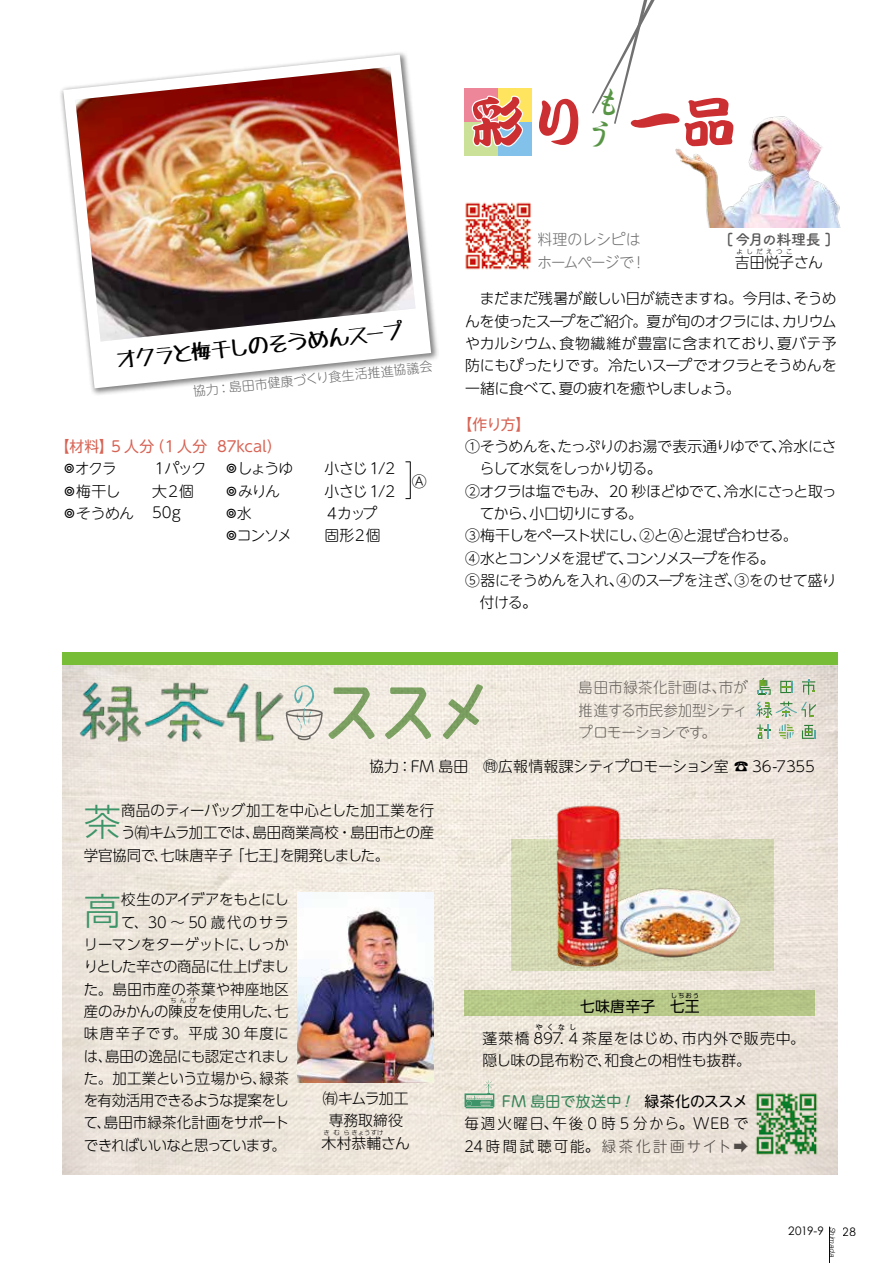
<style>
.page{position:relative;width:893px;height:1263px;background:#fff}
.page>*{position:absolute;margin:0;border:0;box-sizing:border-box;transform-origin:0 0}
.t1{font:54.3px "DF Kan Tei Ryu XB MP RKSJ H";color:#cc2f32}
.t2{font:300 37.2px "UD Shin Go Pro";color:#3c9468}
.t3{font:21.3px "Tanuki Permanent Marker";color:#000}
.t4{font:300 14.85px/22.4px "UD Shin Go Pro";letter-spacing:-.025em;color:#000;text-align:justify}
.t5{font:300 14.85px "UD Shin M Go Pro";letter-spacing:-.025em;color:#000}
.t6{font:300 14.85px/22.4px "UD Shin M Go Pro";letter-spacing:.14em;color:#000}
.t7{font:300 14.85px/22.4px "UD Shin M Go Pro";letter-spacing:-.015em;color:#727171;text-align:justify}
.t8{font:300 14.85px "UD Shin M Go Pro";letter-spacing:-.005em;color:#000}
.t9{font:14.85px "UD Shin M Go Pro";color:#d76354}
.t10{font:300 14.85px "UD Shin M Go Pro";letter-spacing:-.085em;color:#000}
.t11{font:300 14.85px "UD Shin Go Pro";letter-spacing:.055em;color:#000}
.t12{font:300 14.85px "UD Shin Go Pro";letter-spacing:.005em;color:#000}
.t13{font:300 14.85px/22.4px "UD Shin M Go Pro";letter-spacing:-.095em;color:#000}
.t14{font:300 14.85px/22.4px "UD Shin Go Pro";letter-spacing:-.005em;color:#000;text-align:center}
.t15{font:300 14.85px/22.4px "UD Shin M Go Pro";letter-spacing:-.09em;color:#000}
.t16{font:300 14.85px/22.4px "UD Shin M Go Pro";letter-spacing:-.04em;color:#727171}
.t17{font:300 14.85px "UD Shin M Go Pro";letter-spacing:-.055em;color:#000}
.t18{font:300 14.85px/22.4px "UD Shin M Go Pro";letter-spacing:-.045em;color:#000}
.t19{font:300 14.85px "UD Shin Go Pro";letter-spacing:-.06em;color:#000}
.t20{font:300 14.85px/21.8px "UD Shin M Go Pro";letter-spacing:-.08em;color:#000}
.t21{font:14.85px "UD Shin M Go Pro";letter-spacing:.025em;color:#3c9468}
.t22{font:700 14.85px "Tsuku A Rd Gothic";letter-spacing:-.035em;color:#595757}
.t23{font:14.85px "UD Shin Go Pro";letter-spacing:.015em;color:#000}
.t24{font:14.85px "UD Shin M Go Pro";letter-spacing:-.005em;color:#000}
.t25{font:300 12.75px "UD Shin M Go Pro";color:#727171}
.t26{font:11.7px "Century Gothic";letter-spacing:-.015em;color:#000}
.t27{font:italic 300 7.5px "Helvetica";color:#000}
.t28{font:300 7.5px "UD Shin Go Pro";color:#000}
.t29{font:300 6.45px "UD Shin Go Pro";letter-spacing:.51em;color:#000}
.t30{font:300 6.45px "UD Shin Go Pro";color:#000}
.t31{font:6.45px "UD Shin Go Pro";color:#000}
.s1{font-family:"UD Shin Go Pro"}
.s2{font-weight:300;color:#000}
.s3{color:#595757}
</style>
<div class="page">
<hr style="left:829px;top:1226px;width:1px;height:37px;background:#000">
<img style="left:675px;top:116px;width:165px;height:111px">
<img style="left:465px;top:202px;width:66px;height:68px">
<div style="left:464px;top:88px;width:34px;height:34px;background:#ee869a"></div>
<div style="left:498px;top:88px;width:33px;height:34px;background:#ffe55f"></div>
<div style="left:464px;top:122px;width:34px;height:34px;background:#cce198"></div>
<div style="left:498px;top:122px;width:33px;height:34px;background:#82c1ea"></div>
<svg style="left:471px;top:95px;width:53px;height:53px"></svg>
<div style="left:59px;top:50px;width:380px;height:347px;background:#000;opacity:.5"></div>
<svg style="left:63px;top:55px;width:368px;height:333px"></svg>
<img style="left:75px;top:67px;width:340px;height:274px">
<hr style="left:410px;top:462px;width:1px;height:37px;background:#000">
<img style="left:62px;top:665px;width:775px;height:510px">
<div style="left:62px;top:652px;width:775px;height:13px;background:#78bd36"></div>
<div style="left:465px;top:990px;width:350px;height:26px;background:#b6c787"></div>
<img style="left:78px;top:680px;width:208px;height:64px">
<svg style="left:285px;top:684px;width:198px;height:57px;background:#d5d9c5"></svg>
<div style="left:512px;top:839px;width:262px;height:132px;background:#d3d6b2"></div>
<svg style="left:465px;top:1080px;width:29px;height:28px"></svg>
<svg style="left:748px;top:671px;width:77px;height:77px;background:#e8e0d8"></svg>
<svg style="left:780px;top:681px;width:13px;height:12px"></svg>
<svg style="left:802px;top:679px;width:13px;height:16px"></svg>
<svg style="left:757px;top:678px;width:14px;height:17px"></svg>
<svg style="left:756px;top:701px;width:60px;height:16px"></svg>
<svg style="left:802px;top:725px;width:13px;height:14px"></svg>
<svg style="left:757px;top:724px;width:14px;height:15px"></svg>
<svg style="left:779px;top:724px;width:15px;height:15px"></svg>
<img style="left:748px;top:1085px;width:77px;height:77px">
<img style="left:297px;top:892px;width:136px;height:190px">
<img style="left:626px;top:867px;width:126px;height:104px">
<img style="left:524px;top:788px;width:102px;height:190px">
<svg style="left:592px;top:0;width:63px;height:124px"></svg>
<svg style="left:625px;top:1095px;width:5px;height:12px"></svg>
<h1 class="t1" style="left:471px;top:95px;width:267px">彩り 一品</h1>
<h3 class="t3" style="left:114px;top:350px;width:292px;rotate:-6deg">オクラと梅干しのそうめんスープ</h3>
<p class="t25" style="left:192px;top:381px;width:242px;rotate:-6deg">協力：島田市健康づくり食生活推進協議会</p>
<p class="t9" style="left:55px;top:434px;width:228px">【材料】5 人分（1 人分 87kcal）</p>
<p class="t18" style="left:62px;top:457px;width:74px">◎オクラ◎梅干し◎そうめん</p>
<p class="t15" style="left:224px;top:457px;width:71px">◎しょうゆ◎みりん◎水<br>◎コンソメ</p>
<p class="t13" style="left:324px;top:457px;width:72px">小さじ 1/2小さじ 1/2<br>４カップ固形２個</p>
<p class="t20" style="left:152px;top:457px;width:56px">１パック大２個<br>50g</p>
<p class="t5" style="left:412px;top:469px;width:16px">Ⓐ</p>
<p class="t16" style="left:538px;top:228px;width:110px">料理のレシピはホームページで！</p>
<p class="t4" style="left:465px;top:287px;width:373px">　まだまだ残暑が厳しい日が続きますね。今月は、そうめんを使ったスープをご紹介。夏が旬のオクラには、カリウムやカルシウム、食物繊維が豊富に含まれており、夏バテ予防にもぴったりです。冷たいスープでオクラとそうめんを一緒に食べて、夏の疲れを癒やしましょう。</p>
<p class="t22" style="left:726px;top:228px;width:107px">[ 今月の料理長 ]</p>
<p class="t4" style="left:735px;top:250px;width:90px">吉田悦子さん</p>
<p class="t29" style="left:737px;top:246px;width:28px">よしだ</p>
<p class="t29" style="left:766px;top:246px;width:28px">えつこ</p>
<p class="t9" style="left:458px;top:412px;width:74px">【作り方】</p>
<p class="t5" style="left:465px;top:434px;width:373px"><span class="s1">①</span>そうめんを、たっぷりのお湯で表示通りゆでて、冷水にさ</p>
<p class="t17" style="left:480px;top:457px;width:183px">らして水気をしっかり切る。</p>
<p class="t4" style="left:465px;top:479px;width:373px">②オクラは塩でもみ、20 秒ほどゆでて、冷水にさっと取っ</p>
<p class="t19" style="left:480px;top:501px;width:165px">てから、小口切りにする。</p>
<p class="t4" style="left:465px;top:524px;width:334px">③梅干しをペースト状にし、②とⒶと混ぜ合わせる。</p>
<p class="t10" style="left:465px;top:546px;width:311px">④水とコンソメを混ぜて、コンソメスープを作る。</p>
<p class="t5" style="left:465px;top:568px;width:373px">⑤器にそうめんを入れ、④のスープを注ぎ、③をのせて盛り</p>
<p class="t5" style="left:480px;top:591px;width:58px">付ける。</p>
<p class="t7" style="left:579px;top:676px;width:170px">島田市緑茶化計画は、市が推進する市民参加型シティプロモーションです。</p>
<p class="t8" style="left:369px;top:754px;width:447px">協力：FM 島田　問広報情報課シティプロモーション室 ☎ 36-7355</p>
<h2 class="t2" style="left:84px;top:791px;width:39px">茶</h2>
<p class="t12" style="left:121px;top:798px;width:314px">商品のティーバッグ加工を中心とした加工業を行</p>
<p class="t4" style="left:121px;top:821px;width:315px">う㈲キムラ加工では、島田商業高校・島田市との産</p>
<p class="t4" style="left:84px;top:843px;width:307px">学官協同で、七味唐辛子 「七王」を開発しました。</p>
<h2 class="t2" style="left:84px;top:881px;width:39px">高</h2>
<p class="t4" style="left:84px;top:888px;width:206px;text-align:right">校生のアイデアをもとにし<br>て、30 〜 50 歳代のサラ<br>リーマンをターゲットに、しっかりとした辛さの商品に仕上げました。島田市産の茶葉や神座地区産のみかんの陳皮を使用した、七</p>
<p class="t29" style="left:170px;top:995px;width:27px">ちんぴ</p>
<p class="t4" style="left:84px;top:1022px;width:206px">味唐辛子です。平成 30 年度には、島田の逸品にも認定されました。加工業という立場から、緑茶を有効活用できるような提案をして、島田市緑茶化計画をサポートできればいいなと思っています。</p>
<p class="t14" style="left:322px;top:1086px;width:90px">㈲キムラ加工専務取締役木村恭輔さん</p>
<p class="t30" style="left:323px;top:1127px;width:62px">きむらきょうすけ</p>
<p class="t31" style="left:671px;top:991px;width:30px">しちおう</p>
<p class="t23" style="left:580px;top:994px;width:121px">七味唐辛子　七王</p>
<p class="t28" style="left:535px;top:1021px;width:42px">やくなし</p>
<p class="t4" style="left:482px;top:1049px;width:270px">隠し味の昆布粉で、和食との相性も抜群。</p>
<p class="t11" style="left:482px;top:1026px;width:324px">蓬萊橋 897．4 茶屋をはじめ、市内外で販売中。</p>
<p class="t21" style="left:465px;top:1089px;width:158px"><span class="s2">　　</span> FM 島田で放送中</p>
<p class="t24" style="left:644px;top:1089px;width:105px">緑茶化のススメ</p>
<p class="t6" style="left:465px;top:1112px;width:285px">毎週火曜日、午後 0 時 5 分から。WEB で<br>24時間試聴可能。<span class="s3">緑茶化計画サイト➡</span></p>
<p class="t26" style="left:788px;top:1224px;width:37px">2019-9</p>
<p class="t26" style="left:843px;top:1224px;width:14px">28</p>
<p class="t27" style="left:839px;top:1227px;width:32px;rotate:90deg">Shimada</p>
</div>
